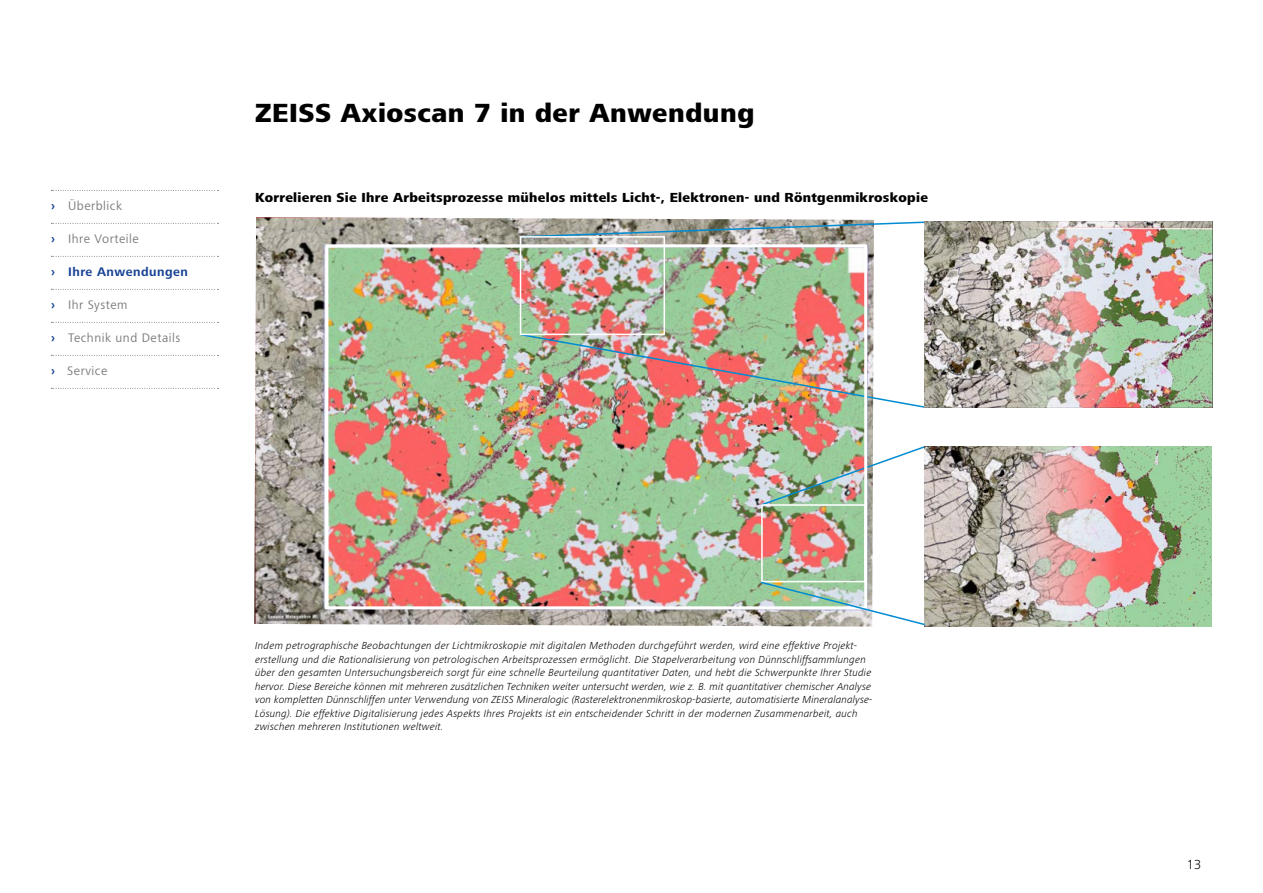
<style>
.page{position:relative;width:1263px;height:893px;background:#fff}
.page>*{position:absolute;margin:0;border:0;box-sizing:border-box;transform-origin:0 0}
.Headline_bold{font:800 27px "ZEISS Frutiger Next W1 G";letter-spacing:.02em;color:#000}
.Copy_Headline_bold{font:800 13.5px "ZEISS Frutiger Next W1 G";letter-spacing:.02em;color:#000}
.t1{font:300 13.5px "ZEISS Frutiger Next W1 G";color:#000}
.t2{font:12.75px "ZEISS Frutiger Next W1 G";letter-spacing:.04em;color:#7c7b7b}
.t3{font:700 12.75px "ZEISS Frutiger Next W1 G";letter-spacing:.04em;color:#164194}
.Caption_Light_Italic{font:italic 300 10.5px/13.5px "ZEISS Frutiger Next W1 G";letter-spacing:.02em;color:#000}
.s1{font-weight:700;color:#164194}
</style>
<div class="page">
<img style="left:254px;top:217px;width:620px;height:410px">
<img style="left:519px;top:333px;width:407px;height:76px">
<img style="left:519px;top:221px;width:405px;height:17px">
<img style="left:759px;top:445px;width:165px;height:62px">
<img style="left:924px;top:446px;width:287px;height:180px">
<img style="left:924px;top:221px;width:288px;height:186px">
<div style="left:761px;top:504px;width:105px;height:78px;border:2px solid #fff"></div>
<div style="left:520px;top:236px;width:145px;height:99px;border:2px solid #fff"></div>
<div style="left:325px;top:244px;width:542px;height:365px;border:3px solid #fff"></div>
<img style="left:759px;top:580px;width:167px;height:46px">
<svg style="left:51px;top:190px;width:168px;height:1px"></svg>
<svg style="left:51px;top:223px;width:168px;height:1px"></svg>
<svg style="left:51px;top:256px;width:168px;height:1px"></svg>
<svg style="left:51px;top:289px;width:168px;height:1px"></svg>
<svg style="left:51px;top:322px;width:168px;height:1px"></svg>
<svg style="left:51px;top:355px;width:168px;height:1px"></svg>
<svg style="left:51px;top:388px;width:168px;height:1px"></svg>
<p class="t2" style="left:51px;top:197px;width:73px"><span class="s1">›</span> Überblick</p>
<p class="t2" style="left:51px;top:230px;width:89px"><span class="s1">›</span> Ihre Vorteile</p>
<p class="t3" style="left:51px;top:263px;width:138px">› Ihre Anwendungen</p>
<p class="t2" style="left:51px;top:296px;width:78px"><span class="s1">›</span> Ihr System</p>
<p class="t2" style="left:51px;top:329px;width:131px"><span class="s1">›</span> Technik und Details</p>
<p class="t2" style="left:51px;top:362px;width:58px"><span class="s1">›</span> Service</p>
<p class="Headline_bold" style="left:255px;top:93px;width:501px">ZEISS Axioscan 7 in der Anwendung</p>
<p class="Copy_Headline_bold" style="left:255px;top:187px;width:674px">Korrelieren Sie Ihre Arbeitsprozesse mühelos mittels Licht-, Elektronen- und Röntgenmikroskopie</p>
<p class="Caption_Light_Italic" style="left:255px;top:638px;width:619px">Indem petrographische Beobachtungen der Lichtmikroskopie mit digitalen Methoden durchgeführt werden, wird eine effektive Projekt&shy;erstellung und die Rationalisierung von petrologischen Arbeitsprozessen ermöglicht. Die Stapelverarbeitung von Dünnschliffsammlungen über den gesamten Untersuchungsbereich sorgt für eine schnelle Beurteilung quantitativer Daten, und hebt die Schwerpunkte Ihrer Studie hervor. Diese Bereiche können mit mehreren zusätzlichen Techniken weiter untersucht werden, wie z. B. mit quantitativer chemischer Analyse von kompletten Dünnschliffen unter Verwendung von ZEISS Mineralogic (Rasterelektronenmikroskop-basierte, automatisierte Mineralanalyse-Lösung). Die effektive Digitalisierung jedes Aspekts Ihres Projekts ist ein entscheidender Schritt in der modernen Zusammenarbeit, auch zwischen mehreren Institutionen weltweit.</p>
<p class="t1" style="left:1187px;top:855px;width:16px">13</p>
</div>
